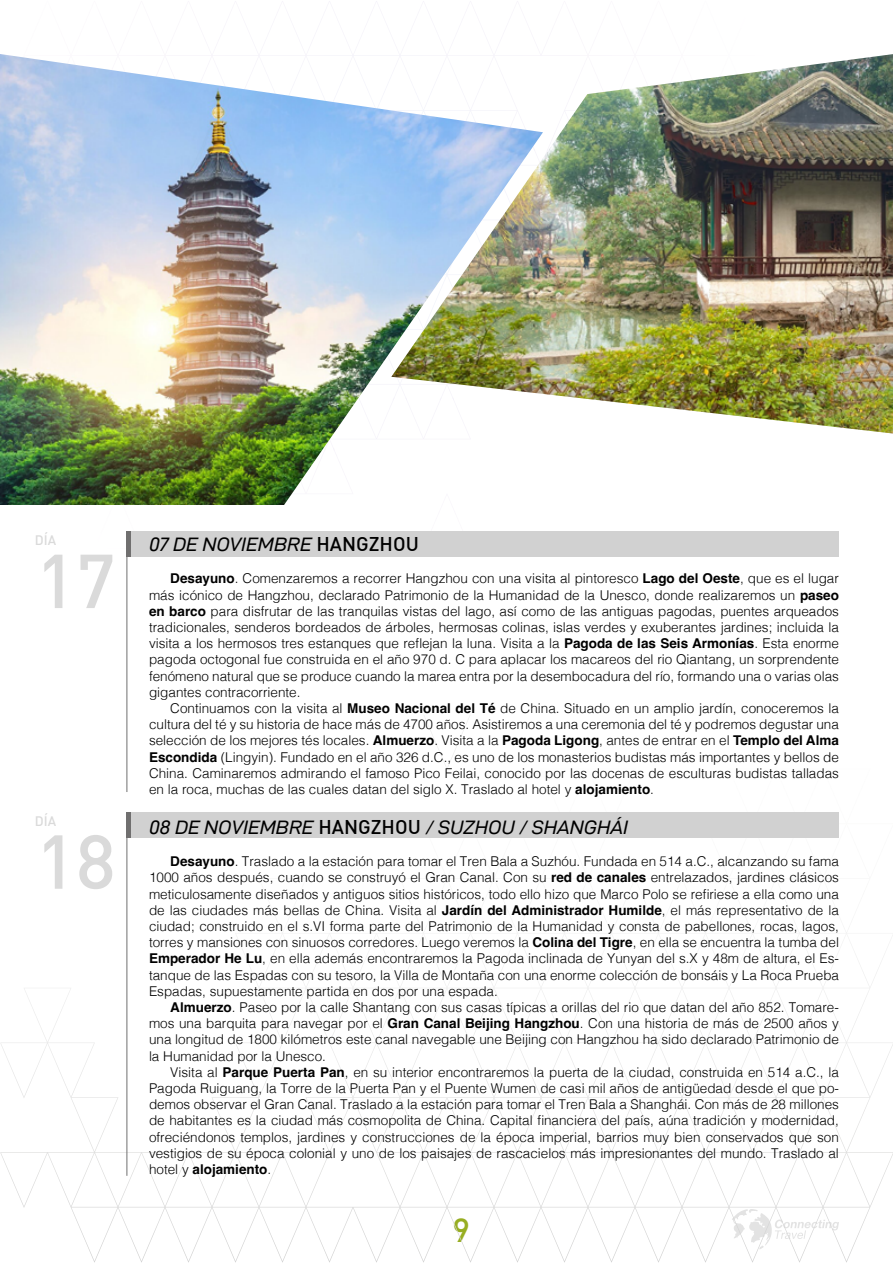
<style>
.page{position:relative;width:893px;height:1263px;background:#fff}
.page>*{position:absolute;margin:0;border:0;box-sizing:border-box;transform-origin:0 0}
.t1{font:500 75px "DIN";color:#dadada}
.t2{font:500 33px "DIN";color:#97ae22}
.t3{font:19.5px "D DIN Exp Italic";color:#000}
.t4{font:300 13.5px/16.2px "Helvetica";color:#000;text-align:justify}
.t5{font:500 13.5px "DIN";color:#dadada}
.s1{font-family:"DIN";font-weight:500}
.s2{font-weight:700}
</style>
<div class="page">
<svg style="left:0;top:715px;width:893px;height:548px"></svg>
<svg style="left:423px;top:715px;width:48px;height:55px"></svg>
<div style="left:127px;top:531px;width:712px;height:26px;background:#d1d1d1"></div>
<hr style="left:126px;top:531px;width:4px;height:26px;background:#706f6f">
<hr style="left:127px;top:531px;width:1px;height:261px;background:#706f6f">
<div style="left:127px;top:812px;width:712px;height:26px;background:#d1d1d1"></div>
<hr style="left:126px;top:812px;width:4px;height:26px;background:#706f6f">
<hr style="left:127px;top:812px;width:1px;height:364px;background:#706f6f">
<img style="left:543px;top:54px;width:350px;height:379px">
<img style="left:0;top:54px;width:543px;height:451px">
<p class="t5" style="left:35px;top:531px;width:23px">DÍA</p>
<h1 class="t1" style="left:36px;top:533px;width:81px">17</h1>
<p class="t5" style="left:35px;top:812px;width:23px">DÍA</p>
<h1 class="t1" style="left:36px;top:814px;width:81px">18</h1>
<h3 class="t3" style="left:149px;top:534px;width:271px">07 DE NOVIEMBRE <span class="s1">HANGZHOU</span></h3>
<p class="t4" style="left:149px;top:570px;width:691px;text-indent:21px"><span class="s2">Desayuno</span>. Comenzaremos a recorrer Hangzhou con una visita al pintoresco <span class="s2">Lago del Oeste</span>, que es el lugar más icónico de Hangzhou, declarado Patrimonio de la Humanidad de la Unesco, donde realizaremos un <span class="s2">paseo en barco</span> para disfrutar de las tranquilas vistas del lago, así como de las antiguas pagodas, puentes arqueados tradicionales, senderos bordeados de árboles, hermosas colinas, islas verdes y exuberantes jardines; incluida la visita a los hermosos tres estanques que reflejan la luna. Visita a la <span class="s2">Pagoda de las Seis Armonías</span>. Esta enorme pagoda octogonal fue construida en el año 970 d. C para aplacar los macareos del rio Qiantang, un sorprendente fenómeno natural que se produce cuando la marea entra por la desembocadura del río, formando una o varias olas gigantes contracorriente.</p>
<p class="t4" style="left:149px;top:699px;width:691px;text-indent:21px">Continuamos con la visita al <span class="s2">Museo Nacional del Té</span> de China. Situado en un amplio jardín, conoceremos la cultura del té y su historia de hace más de 4700 años. Asistiremos a una ceremonia del té y podremos degustar una selección de los mejores tés locales. <span class="s2">Almuerzo</span>. Visita a la <span class="s2">Pagoda Ligong</span>, antes de entrar en el <span class="s2">Templo del Alma Escondida</span> (Lingyin). Fundado en el año 326 d.C., es uno de los monasterios budistas más importantes y bellos de China. Caminaremos admirando el famoso Pico Feilai, conocido por las docenas de esculturas budistas talladas en la roca, muchas de las cuales datan del siglo X. Traslado al hotel y <span class="s2">alojamiento</span>.</p>
<h3 class="t3" style="left:149px;top:816px;width:481px">08 DE NOVIEMBRE <span class="s1">HANGZHOU</span> / SUZHOU / SHANGHÁI</h3>
<p class="t4" style="left:149px;top:852px;width:692px;text-indent:21px"><span class="s2">Desayuno</span>. Traslado a la estación para tomar el Tren Bala a Suzhóu. Fundada en 514 a.C., alcanzando su fama 1000 años después, cuando se construyó el Gran Canal. Con su <span class="s2">red de canales</span> entrelazados, jardines clásicos meticulosamente diseñados y antiguos sitios históricos, todo ello hizo que Marco Polo se refiriese a ella como una de las ciudades más bellas de China. Visita al <span class="s2">Jardín del Administrador Humilde</span>, el más representativo de la ciudad; construido en el s.VI forma parte del Patrimonio de la Humanidad y consta de pabellones, rocas, lagos, torres y mansiones con sinuosos corredores. Luego veremos la <span class="s2">Colina del Tigre</span>, en ella se encuentra la tumba del <span class="s2">Emperador He Lu</span>, en ella además encontraremos la Pagoda inclinada de Yunyan del s.X y 48m de altura, el Es&shy;tanque de las Espadas con su tesoro, la Villa de Montaña con una enorme colección de bonsáis y La Roca Prueba Espadas, supuestamente partida en dos por una espada.</p>
<p class="t4" style="left:149px;top:998px;width:691px;text-indent:21px"><span class="s2">Almuerzo</span>. Paseo por la calle Shantang con sus casas típicas a orillas del rio que datan del año 852. Tomare&shy;mos una barquita para navegar por el <span class="s2">Gran Canal Beijing Hangzhou</span>. Con una historia de más de 2500 años y una longitud de 1800 kilómetros este canal navegable une Beijing con Hangzhou ha sido declarado Patrimonio de la Humanidad por la Unesco.</p>
<p class="t4" style="left:149px;top:1063px;width:691px;text-indent:21px">Visita al <span class="s2">Parque Puerta Pan</span>, en su interior encontraremos la puerta de la ciudad, construida en 514 a.C., la Pagoda Ruiguang, la Torre de la Puerta Pan y el Puente Wumen de casi mil años de antigüedad desde el que po&shy;demos observar el Gran Canal. Traslado a la estación para tomar el Tren Bala a Shanghái. Con más de 28 millones de habitantes es la ciudad más cosmopolita de China. Capital financiera del país, aúna tradición y modernidad, ofreciéndonos templos, jardines y construcciones de la época imperial, barrios muy bien conservados que son vestigios de su época colonial y uno de los paisajes de rascacielos más impresionantes del mundo. Traslado al hotel y <span class="s2">alojamiento</span>.</p>
<h2 class="t2" style="left:453px;top:1209px;width:19px">9</h2>
</div>
